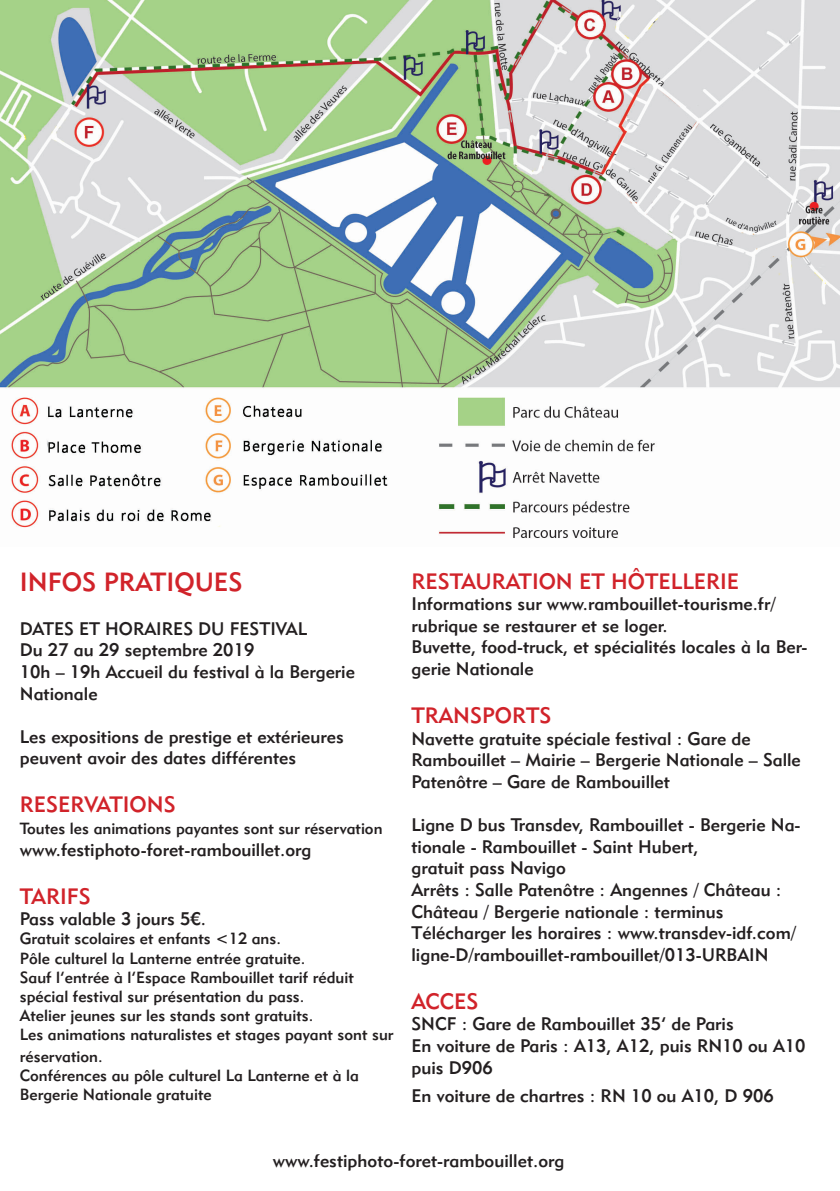
<style>
.page{position:relative;width:840px;height:1191px;background:#fff}
.page>*{position:absolute;margin:0;border:0;box-sizing:border-box;transform-origin:0 0}
.t1{font:26px "Geometric 415 BT Medium A";color:#d1232a}
.t2{font:22px "Geometric 415 BT Medium A";color:#d1232a}
.t3{font:18px/21.6px "Geometric 415 BT Medium A";color:#231f20}
.t4{font:16px/19.2px "Geometric 415 BT Medium A";color:#231f20}
</style>
<div class="page">
<img style="left:0;top:0;width:839px;height:538px">
<p class="t1" style="left:20px;top:566px;width:224px">INFOS PRATIQUES</p>
<p class="t3" style="left:20px;top:617px;width:288px">DATES ET HORAIRES DU FESTIVAL</p>
<p class="t3" style="left:20px;top:639px;width:236px">Du 27 au 29 septembre 2019</p>
<p class="t3" style="left:20px;top:660px;width:336px">10h – 19h Accueil du festival à la Bergerie<br>Nationale</p>
<p class="t3" style="left:20px;top:725px;width:325px">Les expositions de prestige et extérieures peuvent avoir des dates différentes</p>
<p class="t2" style="left:20px;top:791px;width:157px">RESERVATIONS</p>
<p class="t4" style="left:20px;top:818px;width:364px">Toutes les animations payantes sont sur réservation</p>
<p class="t3" style="left:20px;top:838px;width:293px">www.festiphoto-foret-rambouillet.org</p>
<p class="t2" style="left:20px;top:882px;width:72px">TARIFS</p>
<p class="t3" style="left:20px;top:908px;width:187px">Pass valable 3 jours 5€.</p>
<p class="t4" style="left:20px;top:929px;width:262px">Gratuit scolaires et enfants &lt;12 ans.</p>
<p class="t4" style="left:20px;top:948px;width:287px">Pôle culturel la Lanterne entrée gratuite.</p>
<p class="t4" style="left:20px;top:967px;width:335px">Sauf l’entrée à l’Espace Rambouillet tarif réduit spécial festival sur présentation du pass.</p>
<p class="t4" style="left:20px;top:1005px;width:295px">Atelier jeunes sur les stands sont gratuits.</p>
<p class="t4" style="left:20px;top:1023px;width:375px;line-height:21.6px">Les animations naturalistes et stages payant sont sur réservation.</p>
<p class="t4" style="left:20px;top:1065px;width:340px">Conférences au pôle culturel La Lanterne et à la<br>Bergerie Nationale gratuite</p>
<p class="t2" style="left:411px;top:567px;width:329px">RESTAURATION ET HÔTELLERIE</p>
<p class="t3" style="left:411px;top:593px;width:365px">Informations sur www.rambouillet-tourisme.fr/ rubrique se restaurer et se loger.</p>
<p class="t3" style="left:411px;top:636px;width:397px">Buvette, food-truck, et spécialités locales à la Ber&shy;gerie Nationale</p>
<p class="t2" style="left:411px;top:702px;width:141px">TRANSPORTS</p>
<p class="t3" style="left:411px;top:727px;width:390px">Navette gratuite spéciale festival : Gare de<br>Rambouillet – Mairie – Bergerie Nationale – Salle<br>Patenôtre – Gare de Rambouillet</p>
<p class="t3" style="left:411px;top:813px;width:390px">Ligne D bus Transdev, Rambouillet - Bergerie Na&shy;tionale - Rambouillet - Saint Hubert,</p>
<p class="t3" style="left:411px;top:857px;width:156px">gratuit pass Navigo</p>
<p class="t3" style="left:411px;top:878px;width:371px">Arrêts : Salle Patenôtre : Angennes / Château :<br>Château / Bergerie nationale : terminus</p>
<p class="t3" style="left:411px;top:921px;width:386px">Télécharger les horaires : www.transdev-idf.com/ ligne-D/rambouillet-rambouillet/013-URBAIN</p>
<p class="t2" style="left:411px;top:987px;width:68px">ACCES</p>
<p class="t3" style="left:411px;top:1013px;width:324px">SNCF : Gare de Rambouillet 35’ de Paris</p>
<p class="t3" style="left:411px;top:1034px;width:395px">En voiture de Paris : A13, A12, puis RN10 ou A10 puis D906</p>
<p class="t3" style="left:411px;top:1085px;width:363px">En voiture de chartres : RN 10 ou A10, D 906</p>
<p class="t3" style="left:272px;top:1149px;width:293px">www.festiphoto-foret-rambouillet.org</p>
</div>
